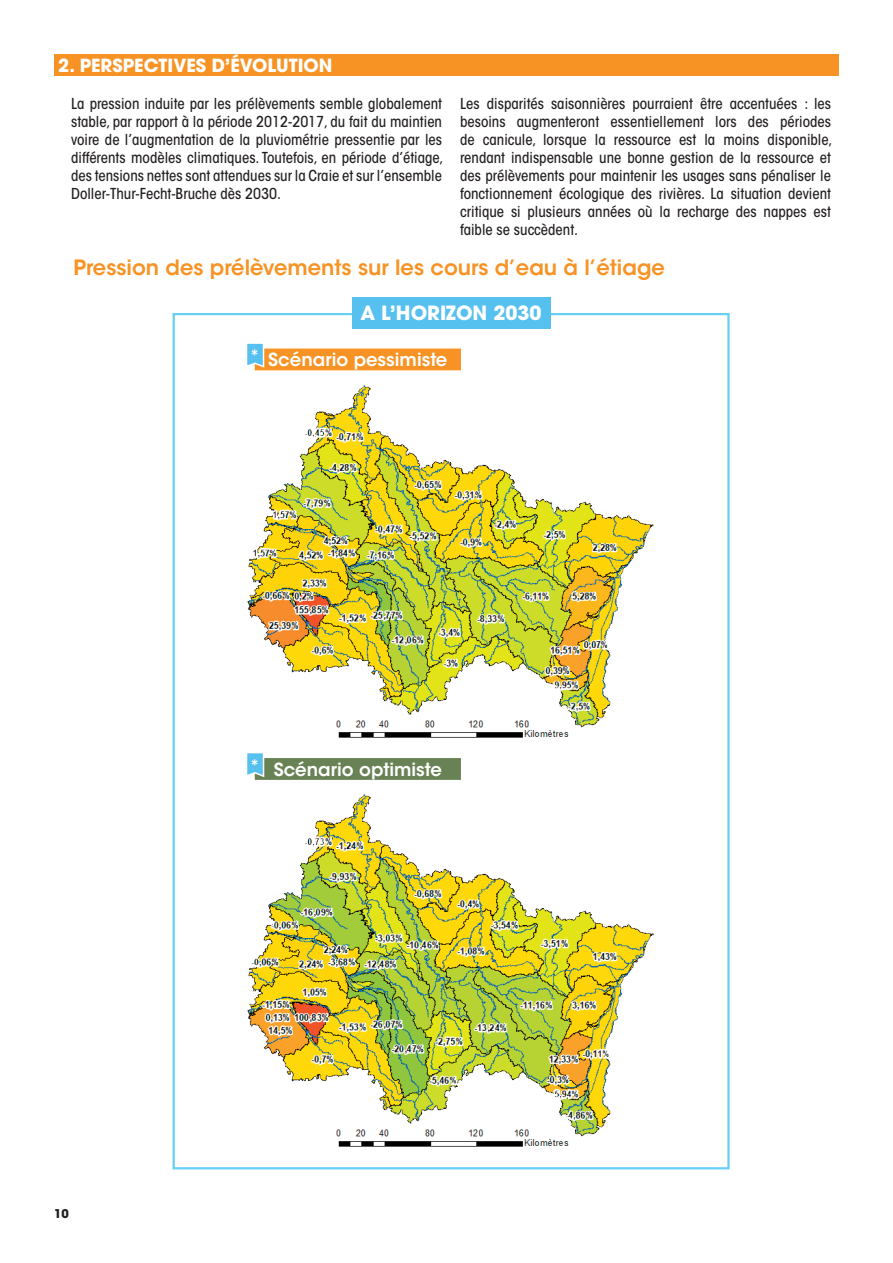
<style>
.page{position:relative;width:893px;height:1263px;background:#fff}
.page>*{position:absolute;margin:0;border:0;box-sizing:border-box;transform-origin:0 0}
.t1{font:600 21px "ITC Avant Garde Std";color:#f79324}
.t2{font:700 19.5px "ITC Avant Garde Pro";color:#fff}
.t3{font:600 18px "ITC Avant Garde Std";color:#fff}
.t4{font:700 18px "ITC Avant Garde Pro";color:#fff}
.t5{font:500 condensed 15px/18px "ITC Avant Garde Std";color:#231f20;text-align:justify}
.t6{font:700 12px "ITC Avant Garde Pro";color:#231f20}
</style>
<div class="page">
<div style="left:54px;top:54px;width:785px;height:22px;background:#f79324"></div>
<div style="left:173px;top:313px;width:557px;height:856px;background:#fff;border:2px solid #67cef5"></div>
<div style="left:352px;top:297px;width:198px;height:32px;background:#56c0ee"></div>
<img style="left:247px;top:385px;width:407px;height:353px">
<div style="left:254px;top:348px;width:208px;height:23px;background:#f79324"></div>
<div style="left:253px;top:347px;width:209px;height:25px;border:2px solid #fff"></div>
<svg style="left:247px;top:343px;width:18px;height:26px"></svg>
<img style="left:247px;top:794px;width:407px;height:353px">
<div style="left:254px;top:757px;width:208px;height:24px;background:#688255"></div>
<div style="left:253px;top:756px;width:209px;height:25px;border:2px solid #fff"></div>
<svg style="left:247px;top:753px;width:18px;height:25px"></svg>
<p class="t4" style="left:58px;top:53px;width:276px">2. PERSPECTIVES D’ÉVOLUTION</p>
<p class="t5" style="left:71px;top:95px;width:374px">La pression induite par les prélèvements semble globalement stable, par rapport à la période 2012-2017, du fait du maintien voire de l’augmentation de la pluviométrie pressentie par les différents modèles climatiques. Toutefois, en période d’étiage, des tensions nettes sont attendues sur la Craie et sur l’ensemble Doller-Thur-Fecht-Bruche dès 2030.</p>
<p class="t5" style="left:460px;top:95px;width:374px">Les disparités saisonnières pourraient être accentuées : les besoins augmenteront essentiellement lors des périodes de canicule, lorsque la ressource est la moins disponible, rendant indispensable une bonne gestion de la ressource et des prélèvements pour maintenir les usages sans pénaliser le fonctionnement écologique des rivières. La situation devient critique si plusieurs années où la recharge des nappes est faible se succèdent.</p>
<h1 class="t1" style="left:73px;top:254px;width:593px">Pression des prélèvements sur les cours d’eau à l’étiage</h1>
<h2 class="t2" style="left:360px;top:300px;width:183px">A L’HORIZON 2030</h2>
<p class="t3" style="left:251px;top:348px;width:198px"><sup>*</sup> Scénario pessimiste</p>
<p class="t6" style="left:54px;top:1205px;width:16px">10</p>
<p class="t3" style="left:251px;top:758px;width:193px"><sup>*</sup> Scénario optimiste</p>
</div>
